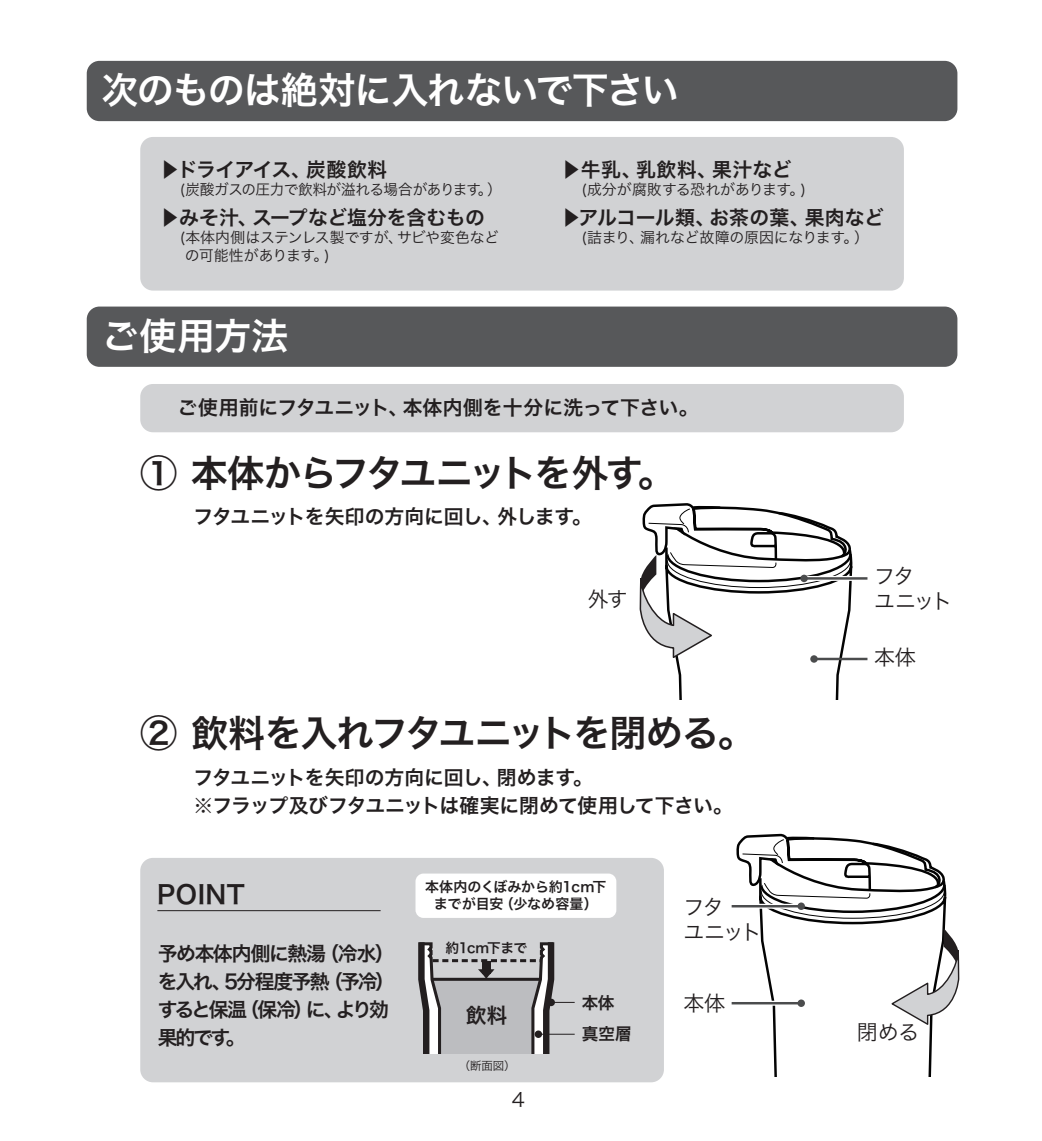
<style>
.page{position:relative;width:1042px;height:1141px;background:#fff}
.page>*{position:absolute;margin:0;border:0;box-sizing:border-box;transform-origin:0 0}
.t1{font:37.1px "Hira Kaku Pro W6";letter-spacing:-.05em;color:#231f20}
.t2{font:37.1px "Hira Kaku Pro W6";letter-spacing:-.025em;color:#fff}
.t3{font:25.55px "Hira Kaku Pro W6";letter-spacing:.02em;color:#231f20}
.t4{font:21px/24.5px "Hira Kaku Pro N W3";letter-spacing:-.07em;color:#231f20}
.t5{font:20.65px "Hira Kaku Pro W6";color:#231f20}
.t6{font:19.95px/28px "Hira Kaku Pro W6";letter-spacing:-.025em;color:#231f20}
.t7{font:19.95px/28px "Hira Kaku Pro W6";letter-spacing:-.08em;color:#231f20}
.t8{font:19.95px "Hira Kaku Pro W6";color:#231f20}
.t9{font:19.95px "Hira Kaku Pro W6";letter-spacing:.02em;color:#231f20}
.t10{font:19.6px "Hira Kaku Pro W3";color:#231f20}
.t11{font:16.45px/31.5px "Hira Kaku Pro W6";color:#231f20}
.t12{font:15.05px/17.8px "Hira Kaku Pro W3";letter-spacing:-.02em;color:#231f20}
.t13{font:14px/16.8px "Hira Kaku Pro W6";letter-spacing:-.015em;color:#231f20;text-align:center}
.t14{font:13.65px "Hira Kaku Pro W6";letter-spacing:-.05em;color:#231f20}
.t15{font:11.55px "Hira Kaku Pro W3";color:#231f20}
</style>
<div class="page">
<svg style="left:773px;top:833px;width:160px;height:244px"></svg>
<div style="left:140px;top:137px;width:764px;height:154px;background:#d1d2d4;border-radius:13px"></div>
<div style="left:140px;top:384px;width:764px;height:48px;background:#d1d2d4;border-radius:13px"></div>
<div style="left:140px;top:858px;width:524px;height:224px;background:#d1d2d4;border-radius:13px"></div>
<div style="left:87px;top:61px;width:870px;height:60px;background:#57585a;border-radius:13px"></div>
<div style="left:87px;top:307px;width:870px;height:60px;background:#57585a;border-radius:13px"></div>
<hr style="left:157px;top:910px;width:224px;height:1px;background:#231f20">
<div style="left:415px;top:874px;width:201px;height:44px;background:#fff;border-radius:8px"></div>
<svg style="left:639px;top:503px;width:214px;height:197px"></svg>
<svg style="left:736px;top:834px;width:224px;height:193px"></svg>
<div style="left:731px;top:904px;width:70px;height:5px;background:#a7a7a8"></div>
<hr style="left:731px;top:905px;width:70px;height:2px;background:#4b4c4d">
<div style="left:797px;top:902px;width:8px;height:8px;background:#4b4c4d;border-radius:50%"></div>
<div style="left:731px;top:1001px;width:70px;height:5px;background:#a9aaaa"></div>
<hr style="left:731px;top:1002px;width:70px;height:2px;background:#4b4c4d">
<div style="left:797px;top:999px;width:8px;height:8px;background:#4b4c4d;border-radius:50%"></div>
<svg style="left:783px;top:656px;width:54px;height:5px"></svg>
<hr style="left:814px;top:658px;width:53px;height:2px;background:#4b4c4d">
<div style="left:810px;top:655px;width:8px;height:8px;background:#4b4c4d;border-radius:50%"></div>
<div style="left:804px;top:576px;width:63px;height:5px;background:#fff"></div>
<hr style="left:804px;top:577px;width:63px;height:3px;background:#4b4c4d">
<div style="left:800px;top:575px;width:8px;height:7px;background:#4b4c4d;border-radius:50%"></div>
<svg style="left:418px;top:942px;width:157px;height:112px"></svg>
<hr style="left:538px;top:1034px;width:37px;height:1px;background:#231f20">
<div style="left:535px;top:1030px;width:7px;height:8px;background:#231f20;border-radius:50%"></div>
<h1 class="t2" style="left:102px;top:57px;width:579px">次のものは絶対に入れないで下さい</h1>
<p class="t6" style="left:160px;top:155px;width:228px">▶ドライアイス、炭酸飲料</p>
<p class="t12" style="left:180px;top:180px;width:323px">(炭酸ガスの圧力で飲料が溢れる場合があります。）</p>
<p class="t6" style="left:160px;top:203px;width:326px">▶みそ汁、スープなど塩分を含むもの</p>
<p class="t12" style="left:185px;top:227px;width:316px;text-indent:-5px">(本体内側はステンレス製ですが、サビや変色などの可能性があります。)</p>
<h1 class="t2" style="left:102px;top:302px;width:188px">ご使用方法</h1>
<p class="t9" style="left:561px;top:152px;width:231px">▶牛乳、乳飲料、果汁など</p>
<p class="t12" style="left:581px;top:180px;width:226px">(成分が腐敗する恐れがあります。)</p>
<p class="t6" style="left:561px;top:203px;width:324px">▶アルコール類、お茶の葉、果肉など</p>
<p class="t12" style="left:581px;top:227px;width:289px">(詰まり、漏れなど故障の原因になります。）</p>
<p class="t8" style="left:178px;top:390px;width:523px">ご使用前にフタユニット、本体内側を十分に洗って下さい。</p>
<h1 class="t1" style="left:140px;top:439px;width:536px">① 本体からフタユニットを外す。</h1>
<p class="t6" style="left:193px;top:501px;width:400px">フタユニットを矢印の方向に回し、外します。</p>
<p class="t4" style="left:874px;top:563px;width:42px">フタ</p>
<p class="t4" style="left:587px;top:585px;width:42px">外す</p>
<p class="t4" style="left:874px;top:587px;width:80px">ユニット</p>
<p class="t4" style="left:874px;top:643px;width:43px">本体</p>
<h1 class="t1" style="left:140px;top:699px;width:616px">② 飲料を入れフタユニットを閉める。</h1>
<p class="t6" style="left:193px;top:763px;width:541px">フタユニットを矢印の方向に回し、閉めます。<br>※フラップ及びフタユニットは確実に閉めて使用して下さい。</p>
<p class="t3" style="left:157px;top:871px;width:89px">POINT</p>
<p class="t7" style="left:158px;top:939px;width:239px">予め本体内側に熱湯（冷水）を入れ、5分程度予熱（予冷）すると保温（保冷）に、より効果的です。</p>
<p class="t13" style="left:425px;top:878px;width:183px">本体内のくぼみから約1cm下までが目安（少なめ容量）</p>
<p class="t14" style="left:446px;top:936px;width:83px">約1cm下まで</p>
<p class="t5" style="left:466px;top:997px;width:43px">飲料</p>
<p class="t15" style="left:459px;top:1055px;width:58px">（断面図）</p>
<p class="t10" style="left:512px;top:1082px;width:14px">4</p>
<p class="t11" style="left:582px;top:986px;width:52px">本体真空層</p>
<p class="t4" style="left:683px;top:893px;width:80px">フタ<br>ユニット</p>
<p class="t4" style="left:683px;top:989px;width:43px">本体</p>
<p class="t4" style="left:857px;top:1019px;width:64px">閉める</p>
</div>
